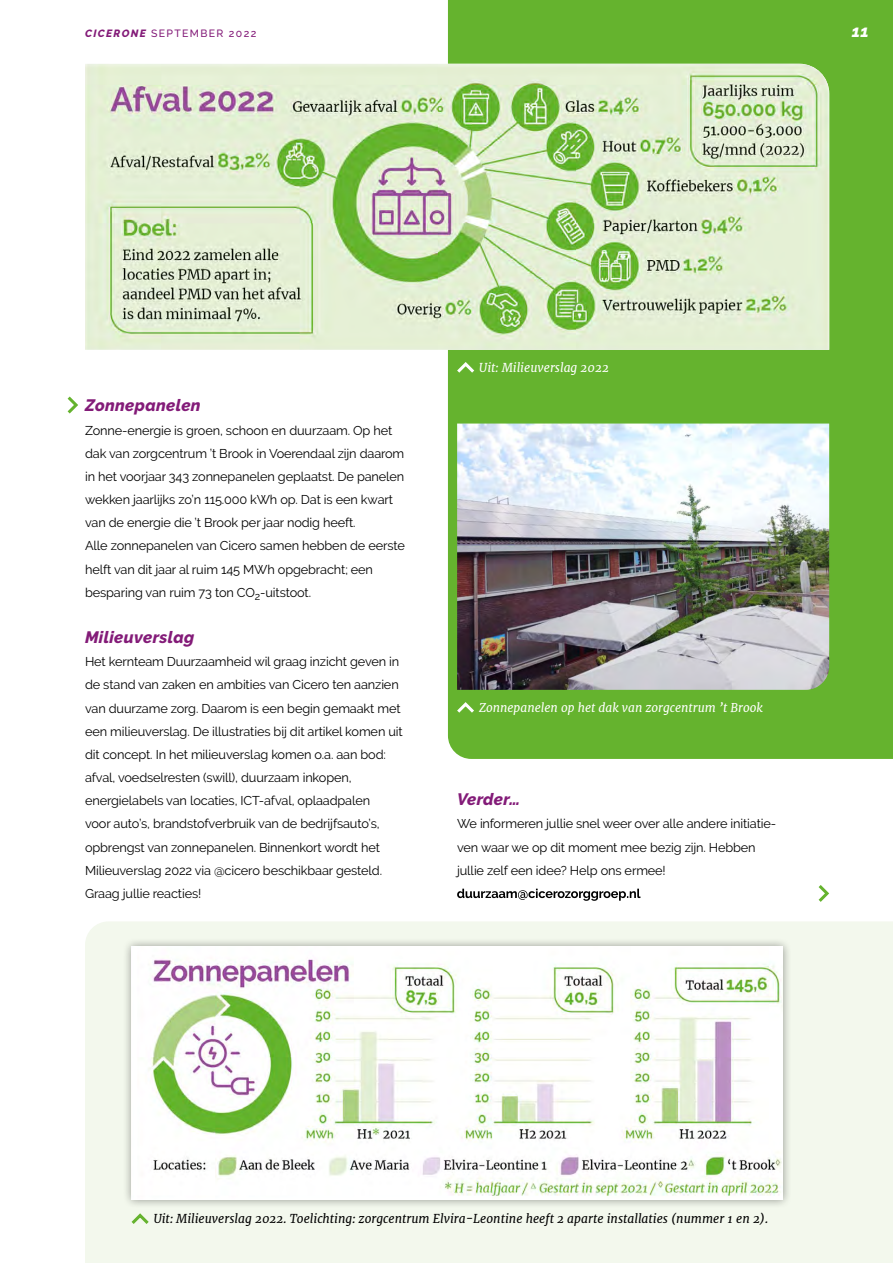
<style>
.page{position:relative;width:893px;height:1263px;background:#fff}
.page>*{position:absolute;margin:0;border:0;box-sizing:border-box;transform-origin:0 0}
.t1{font:italic 800 16.5px "Raleway";letter-spacing:.02em;color:#831b78}
.t2{font:italic 800 16.5px "Raleway";color:#fff}
.t3{font:12.75px/23.1px "Raleway";letter-spacing:-.01em;color:#000}
.t4{font:italic 12.15px "Merriweather";color:#000}
.t5{font:italic 12.15px "Merriweather";color:#fff}
.t6{font:italic 12px "Merriweather";color:#fff}
.t7{font:500 10.5px "Raleway";letter-spacing:.13em;color:#831b78}
.s1{font-weight:800;font-style:italic}
</style>
<div class="page">
<div style="left:85px;top:921px;width:808px;height:342px;background:#f3f8ed"></div>
<svg style="left:448px;top:0;width:445px;height:759px;background:#68b433"></svg>
<svg style="left:67px;top:396px;width:11px;height:18px"></svg>
<img style="left:85px;top:64px;width:744px;height:286px">
<img style="left:457px;top:423px;width:372px;height:267px">
<div style="left:123px;top:937px;width:669px;height:271px;background:#000;opacity:.4"></div>
<img style="left:132px;top:946px;width:651px;height:253px">
<svg style="left:818px;top:885px;width:11px;height:17px"></svg>
<svg style="left:454px;top:360px;width:23px;height:16px"></svg>
<svg style="left:454px;top:700px;width:23px;height:16px"></svg>
<svg style="left:457px;top:889px;width:184px;height:12px"></svg>
<svg style="left:128px;top:1211px;width:24px;height:16px"></svg>
<p class="t7" style="left:85px;top:27px;width:173px"><span class="s1">CICERONE</span> SEPTEMBER 2022</p>
<p class="t2" style="left:852px;top:21px;width:18px">11</p>
<p class="t1" style="left:85px;top:396px;width:117px">Zonnepanelen</p>
<p class="t3" style="left:85px;top:418px;width:321px">Zonne-energie is groen, schoon en duurzaam. Op het dak van zorgcentrum ’t Brook in Voerendaal zijn daarom in het voorjaar 343 zonnepanelen geplaatst. De panelen wekken jaarlijks zo’n 115.000 kWh op. Dat is een kwart van de energie die ’t Brook per jaar nodig heeft.<br>Alle zonnepanelen van Cicero samen hebben de eerste helft van dit jaar al ruim 145 MWh opgebracht; een besparing van ruim 73 ton CO<sub>2</sub>-uitstoot.</p>
<p class="t1" style="left:85px;top:628px;width:111px">Milieuverslag</p>
<p class="t3" style="left:85px;top:650px;width:319px">Het kernteam Duurzaamheid wil graag inzicht geven in de stand van zaken en ambities van Cicero ten aanzien van duurzame zorg. Daarom is een begin gemaakt met een milieuverslag. De illustraties bij dit artikel komen uit dit concept. In het milieuverslag komen o.a. aan bod: afval, voedselresten (swill), duurzaam inkopen, energielabels van locaties, ICT-afval, oplaadpalen<br>voor auto’s, brandstofverbruik van de bedrijfsauto’s, opbrengst van zonnepanelen. Binnenkort wordt het Milieuverslag 2022 via @cicero beschikbaar gesteld.<br>Graag jullie reacties!</p>
<p class="t5" style="left:479px;top:359px;width:131px">Uit: Milieuverslag 2022</p>
<p class="t6" style="left:479px;top:699px;width:285px">Zonnepanelen op het dak van zorgcentrum ’t Brook</p>
<p class="t1" style="left:457px;top:790px;width:65px">Verder…</p>
<p class="t3" style="left:457px;top:812px;width:321px">We informeren jullie snel weer over alle andere initiatie&shy;ven waar we op dit moment mee bezig zijn. Hebben jullie zelf een idee? Help ons ermee!</p>
<p class="t4" style="left:154px;top:1210px;width:616px">Uit: Milieuverslag 2022. Toelichting: zorgcentrum Elvira-Leontine heeft 2 aparte installaties (nummer 1 en 2).</p>
</div>
